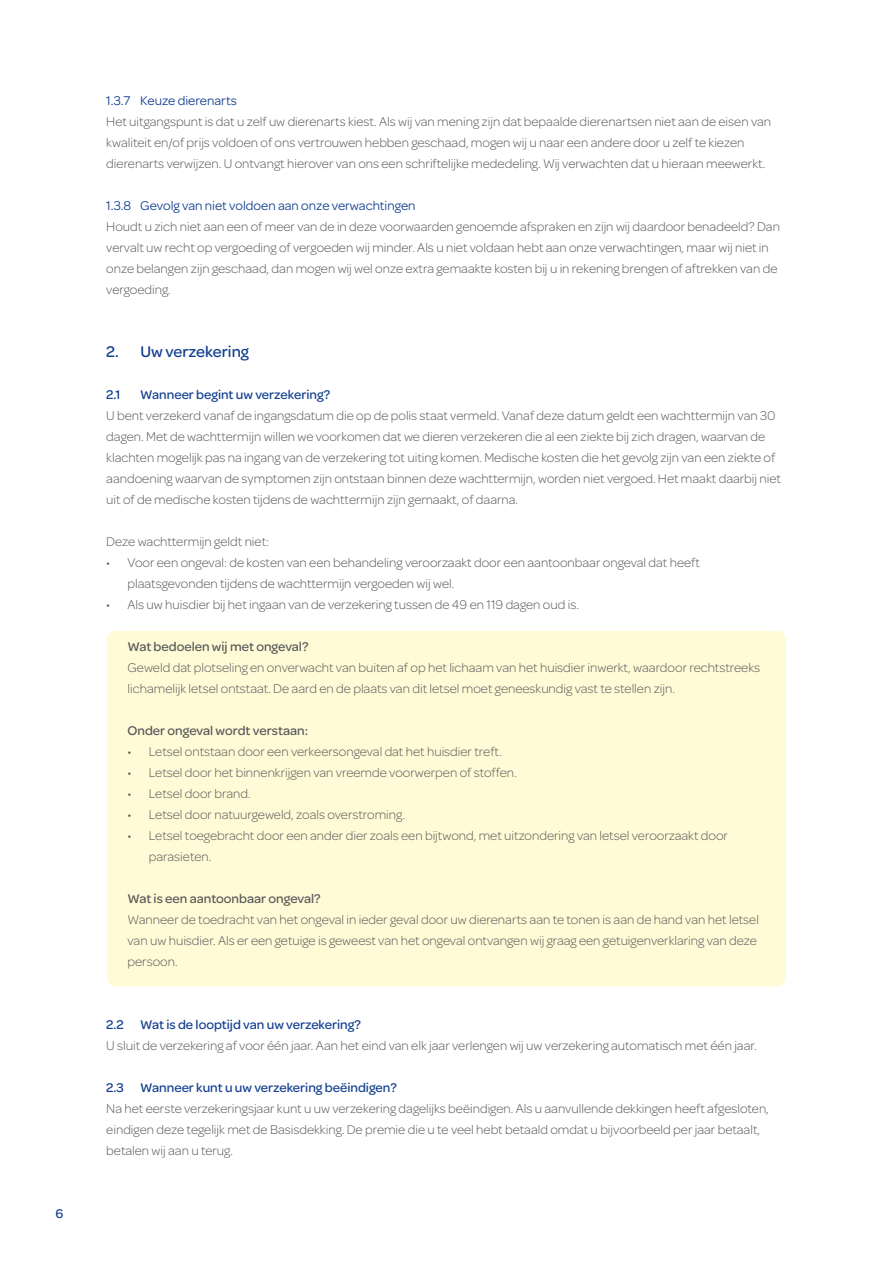
<style>
.page{position:relative;width:893px;height:1263px;background:#fff}
.page>*{position:absolute;margin:0;border:0;box-sizing:border-box;transform-origin:0 0}
.t1{font:500 16.5px "Omnes";color:#123f90}
.t2{font:300 13.5px/21px "Omnes";color:#57585a}
.t3{font:500 13.5px "Omnes";color:#123f90}
.t4{font:500 13.5px "Omnes";color:#57585a}
.t5{font:13.5px "Omnes";color:#123f90}
</style>
<div class="page">
<div style="left:107px;top:631px;width:679px;height:355px;background:#fffbd6"></div>
<p class="t3" style="left:56px;top:1204px;width:9px">6</p>
<p class="t5" style="left:106px;top:91px;width:132px">1.3.7 Keuze dierenarts</p>
<p class="t2" style="left:106px;top:111px;width:666px">Het uitgangspunt is dat u zelf uw dierenarts kiest. Als wij van mening zijn dat bepaalde dierenartsen niet aan de eisen van kwaliteit en/of prijs voldoen of ons vertrouwen hebben geschaad, mogen wij u naar een andere door u zelf te kiezen dierenarts verwijzen. U ontvangt hierover van ons een schriftelijke mededeling. Wij verwachten dat u hieraan meewerkt.</p>
<p class="t5" style="left:106px;top:196px;width:311px">1.3.8 Gevolg van niet voldoen aan onze verwachtingen</p>
<p class="t2" style="left:106px;top:216px;width:675px">Houdt u zich niet aan een of meer van de in deze voorwaarden genoemde afspraken en zijn wij daardoor benadeeld? Dan vervalt uw recht op vergoeding of vergoeden wij minder. Als u niet voldaan hebt aan onze verwachtingen, maar wij niet in onze belangen zijn geschaad, dan mogen wij wel onze extra gemaakte kosten bij u in rekening brengen of aftrekken van de vergoeding.</p>
<p class="t1" style="left:106px;top:340px;width:144px">2. Uw verzekering</p>
<p class="t3" style="left:106px;top:385px;width:16px">2.1</p>
<p class="t3" style="left:140px;top:385px;width:191px">Wanneer begint uw verzekering?</p>
<p class="t2" style="left:106px;top:405px;width:676px">U bent verzekerd vanaf de ingangsdatum die op de polis staat vermeld. Vanaf deze datum geldt een wachttermijn van 30 dagen. Met de wachttermijn willen we voorkomen dat we dieren verzekeren die al een ziekte bij zich dragen, waarvan de klachten mogelijk pas na ingang van de verzekering tot uiting komen. Medische kosten die het gevolg zijn van een ziekte of aandoening waarvan de symptomen zijn ontstaan binnen deze wachttermijn, worden niet vergoed. Het maakt daarbij niet uit of de medische kosten tijdens de wachttermijn zijn gemaakt, of daarna.</p>
<p class="t2" style="left:106px;top:531px;width:164px">Deze wachttermijn geldt niet:</p>
<p class="t2" style="left:128px;top:552px;width:574px;text-indent:-21px">• Voor een ongeval: de kosten van een behandeling veroorzaakt door een aantoonbaar ongeval dat heeft plaatsgevonden tijdens de wachttermijn vergoeden wij wel.</p>
<p class="t2" style="left:106px;top:594px;width:474px">• Als uw huisdier bij het ingaan van de verzekering tussen de 49 en 119 dagen oud is.</p>
<p class="t4" style="left:128px;top:637px;width:182px">Wat bedoelen wij met ongeval?</p>
<p class="t2" style="left:128px;top:657px;width:634px">Geweld dat plotseling en onverwacht van buiten af op het lichaam van het huisdier inwerkt, waardoor rechtstreeks lichamelijk letsel ontstaat. De aard en de plaats van dit letsel moet geneeskundig vast te stellen zijn.</p>
<p class="t4" style="left:128px;top:721px;width:182px">Onder ongeval wordt verstaan:</p>
<p class="t2" style="left:128px;top:741px;width:376px">• Letsel ontstaan door een verkeersongeval dat het huisdier treft.</p>
<p class="t2" style="left:128px;top:762px;width:391px">• Letsel door het binnenkrijgen van vreemde voorwerpen of stoffen.</p>
<p class="t2" style="left:128px;top:783px;width:125px">• Letsel door brand.</p>
<p class="t2" style="left:128px;top:804px;width:279px">• Letsel door natuurgeweld, zoals overstroming.</p>
<p class="t2" style="left:149px;top:825px;width:581px;text-indent:-21px">• Letsel toegebracht door een ander dier zoals een bijtwond, met uitzondering van letsel veroorzaakt door parasieten.</p>
<p class="t4" style="left:128px;top:889px;width:195px">Wat is een aantoonbaar ongeval?</p>
<p class="t2" style="left:128px;top:909px;width:633px">Wanneer de toedracht van het ongeval in ieder geval door uw dierenarts aan te tonen is aan de hand van het letsel van uw huisdier. Als er een getuige is geweest van het ongeval ontvangen wij graag een getuigenverklaring van deze persoon.</p>
<p class="t3" style="left:106px;top:1015px;width:256px">2.2 Wat is de looptijd van uw verzekering?</p>
<p class="t2" style="left:106px;top:1035px;width:652px">U sluit de verzekering af voor één jaar. Aan het eind van elk jaar verlengen wij uw verzekering automatisch met één jaar.</p>
<p class="t3" style="left:106px;top:1078px;width:292px">2.3 Wanneer kunt u uw verzekering beëindigen?</p>
<p class="t2" style="left:106px;top:1098px;width:664px">Na het eerste verzekeringsjaar kunt u uw verzekering dagelijks beëindigen. Als u aanvullende dekkingen heeft afgesloten, eindigen deze tegelijk met de Basisdekking. De premie die u te veel hebt betaald omdat u bijvoorbeeld per jaar betaalt, betalen wij aan u terug.</p>
</div>
